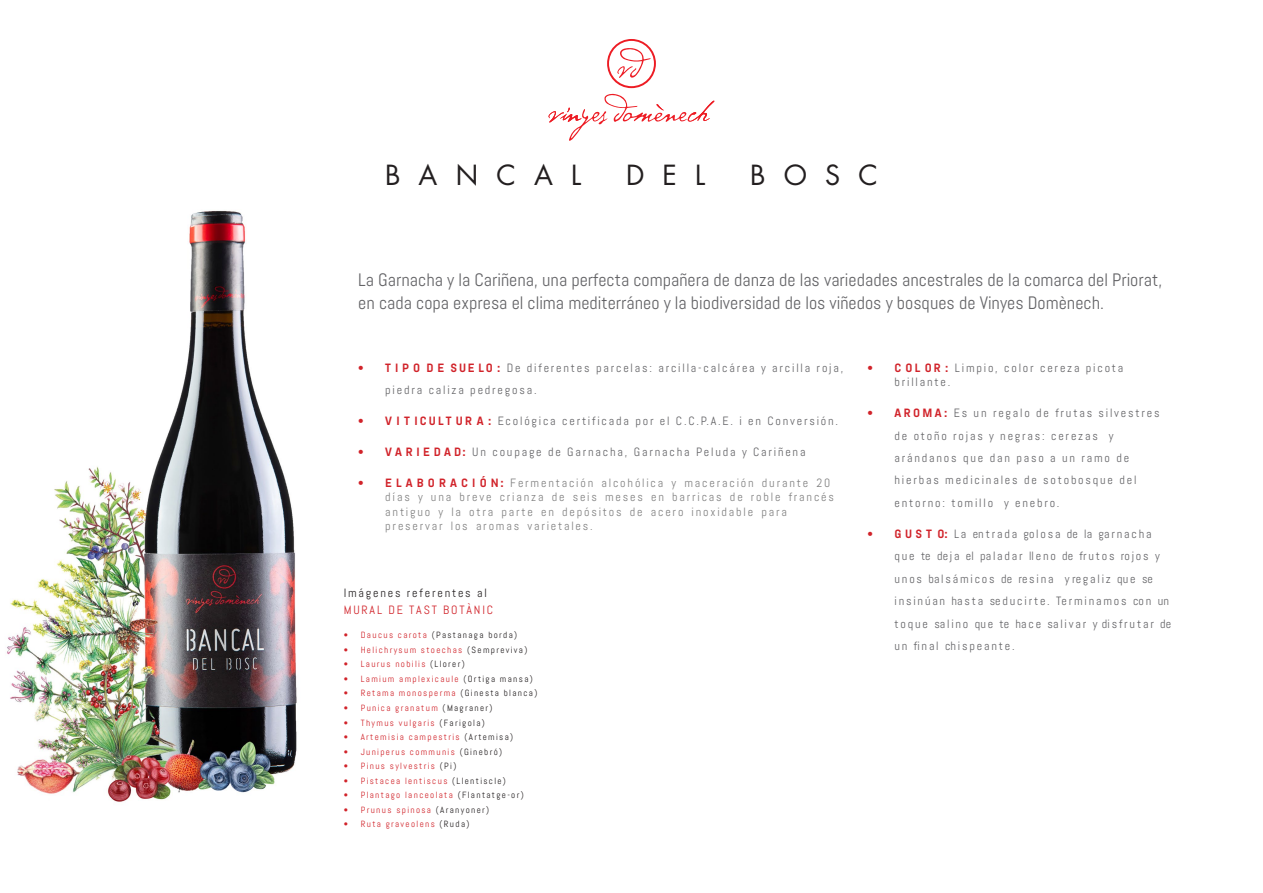
<style>
.page{position:relative;width:1263px;height:893px;background:#fff}
.page>*{position:absolute;margin:0;border:0;box-sizing:border-box;transform-origin:0 0}
.t1{font:27px "Futura LT";letter-spacing:.675em;color:#231f20}
.t2{font:18px/22.5px "Abel Pro";color:#636366}
.t3{font:12px/22.5px "Abel Pro";letter-spacing:.15em;color:#636366}
.t4{font:12px/14.4px "Abel Pro";letter-spacing:.15em;color:#808080}
.t5{font:12px "Abel Pro";letter-spacing:.15em;color:#231f20}
.t6{font:12px "Abel Pro";letter-spacing:.15em;color:#d1232a}
.t7{font:9px "Abel Pro";letter-spacing:.15em;color:#d1232a}
.t8{font:9px "Abel Pro";letter-spacing:.15em;color:#231f20}
.s1{font-weight:700;color:#d1232a}
.s2{color:#d1232a}
.s3{color:#231f20}
</style>
<div class="page">
<svg style="left:548px;top:94px;width:166px;height:47px"></svg>
<svg style="left:607px;top:39px;width:49px;height:49px"></svg>
<img style="left:7px;top:210px;width:290px;height:592px">
<h1 class="t1" style="left:385px;top:158px;width:198px">BANCAL</h1>
<h1 class="t1" style="left:626px;top:158px;width:81px">DEL</h1>
<h1 class="t1" style="left:750px;top:158px;width:129px">BOSC</h1>
<h2 class="t2" style="left:358px;top:269px;width:805px">La Garnacha y la Cariñena, una perfecta compañera de danza de las variedades ancestrales de la comarca del Priorat, en cada copa expresa el clima mediterráneo y la biodiversidad de los viñedos y bosques de Vinyes Domènech.</h2>
<p class="t3" style="left:385px;top:356px;width:460px;text-indent:-27px"><span class="s1">• T I P O D E SUE LO :</span> De diferentes parcelas: arcilla-calcárea y arcilla roja, piedra caliza pedregosa.</p>
<p class="t3" style="left:358px;top:410px;width:481px"><span class="s1">• V I T ICULT UR A :</span> Ecológica certificada por el C.C.P.A.E. i en Conversión.</p>
<p class="t3" style="left:358px;top:440px;width:449px"><span class="s1">• VA R I E D A D:</span> Un coupage de Garnacha, Garnacha Peluda y Cariñena</p>
<p class="t4" style="left:385px;top:476px;width:450px;text-indent:-27px"><span class="s1">• E L A B O R A C I Ó N:</span> Fermentación alcohólica y maceración durante 20 días y una breve crianza de seis meses en barricas de roble francés antiguo y la otra parte en depósitos de acero inoxidable para preservar los aromas varietales.</p>
<p class="t5" style="left:344px;top:585px;width:145px">Imágenes referentes al</p>
<p class="t6" style="left:344px;top:603px;width:151px">MURAL DE TAST BOTÀNIC</p>
<p class="t8" style="left:344px;top:630px;width:175px"><span class="s2">• Daucus carota</span> (Pastanaga borda)</p>
<p class="t7" style="left:344px;top:644px;width:185px">• Helichrysum stoechas <span class="s3">(Sempreviva)</span></p>
<p class="t7" style="left:344px;top:659px;width:123px">• Laurus nobilis <span class="s3">(Llorer)</span></p>
<p class="t7" style="left:344px;top:673px;width:191px">• Lamium amplexicaule <span class="s3">(Ortiga mansa)</span></p>
<p class="t7" style="left:344px;top:688px;width:195px">• Retama monosperma <span class="s3">(Ginesta blanca)</span></p>
<p class="t7" style="left:344px;top:702px;width:150px">• Punica granatum <span class="s3">(Magraner)</span></p>
<p class="t7" style="left:344px;top:717px;width:143px">• Thymus vulgaris <span class="s3">(Farigola)</span></p>
<p class="t7" style="left:344px;top:731px;width:171px">• Artemisia campestris <span class="s3">(Artemisa)</span></p>
<p class="t7" style="left:344px;top:746px;width:160px">• Juniperus communis <span class="s3">(Ginebró)</span></p>
<p class="t7" style="left:344px;top:760px;width:114px">• Pinus sylvestris <span class="s3">(Pi)</span></p>
<p class="t7" style="left:344px;top:775px;width:164px">• Pistacea lentiscus <span class="s3">(Llentiscle)</span></p>
<p class="t7" style="left:344px;top:789px;width:181px">• Plantago lanceolata <span class="s3">(Flantatge-or)</span></p>
<p class="t7" style="left:344px;top:804px;width:147px">• Prunus spinosa <span class="s3">(Aranyoner)</span></p>
<p class="t7" style="left:344px;top:818px;width:127px">• Ruta graveolens <span class="s3">(Ruda)</span></p>
<p class="t3" style="left:894px;top:360px;width:230px;line-height:14.5px;text-indent:-27px"><span class="s1">• C OL OR :</span> Limpio, color cereza picota brillante.</p>
<p class="t3" style="left:894px;top:402px;width:266px;text-indent:-27px"><span class="s1">• AROMA:</span> Es un regalo de frutas silvestres de otoño rojas y negras: cerezas y arándanos que dan paso a un ramo de hierbas medicinales de sotobosque del entorno: tomillo y enebro.</p>
<p class="t3" style="left:894px;top:522px;width:278px;text-indent:-27px"><span class="s1">• G U S T O:</span> La entrada golosa de la garnacha que te deja el paladar lleno de frutos rojos y unos balsámicos de resina y regaliz que se insinúan hasta seducirte. Terminamos con un toque salino que te hace salivar y disfrutar de un final chispeante.</p>
</div>
